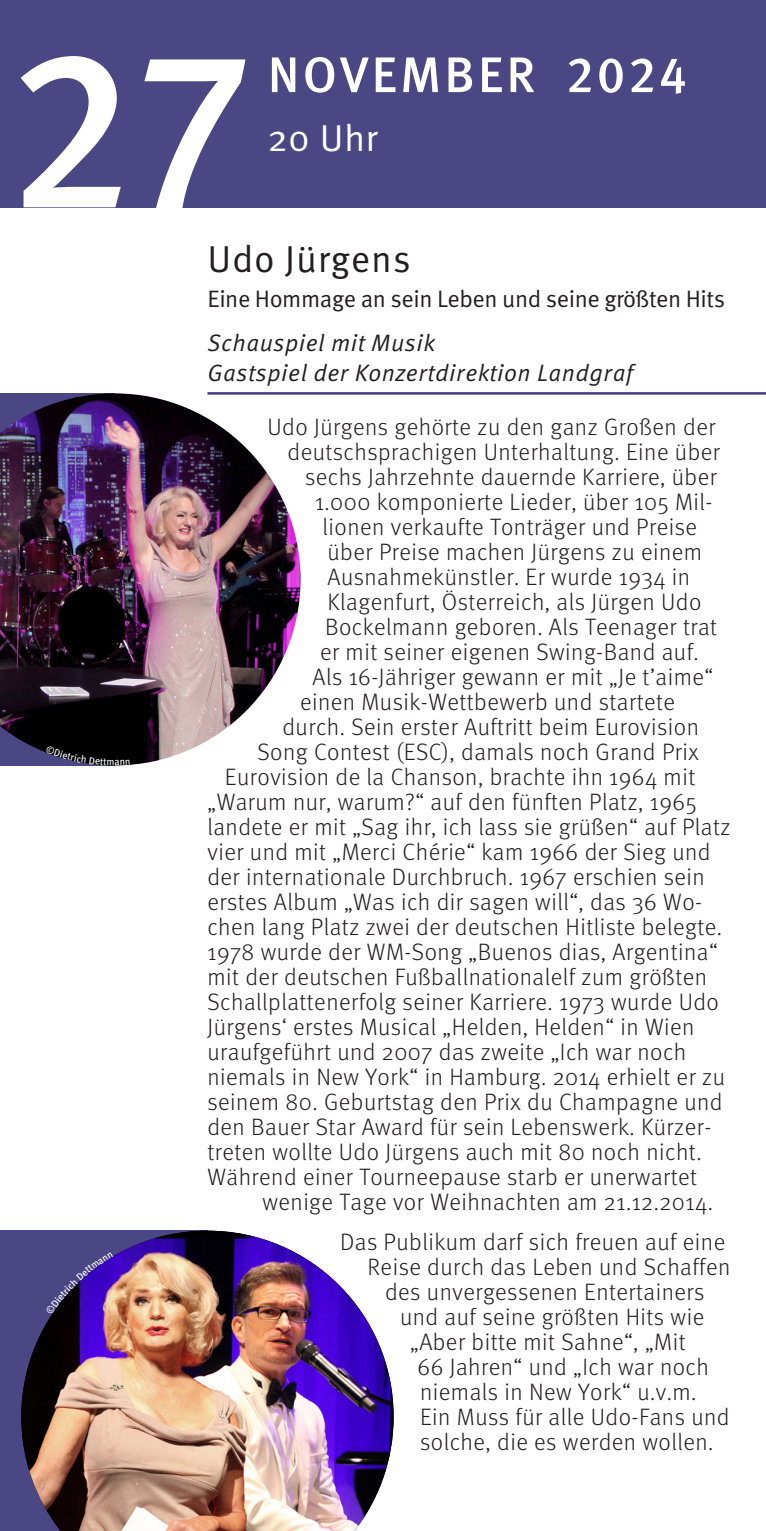
<style>
.page{position:relative;width:766px;height:1531px;background:#fff}
.page>*{position:absolute;margin:0;border:0;box-sizing:border-box;transform-origin:0 0}
.bold{font:500 225px "Meta Pro";color:#fff}
.bold-2{font:500 50px "Meta Pro";letter-spacing:.06em;color:#fff}
.t1{font:37.5px "Meta Pro Norm";letter-spacing:.02em;color:#231f20}
.bold-3{font:37.5px "Meta Pro Norm";color:#fff}
.t2{font:300 23.75px "Meta Pro";letter-spacing:.02em;color:#231f20}
.t3{font:23.75px/30px "Meta Pro Norm Ita";letter-spacing:.02em;color:#231f20}
.t4{font:23.75px "Meta Pro Norm";letter-spacing:-.02em;color:#231f20}
</style>
<div class="page">
<div style="left:0;top:0;width:765px;height:207px;background:#4b4784"></div>
<div style="left:0;top:1230px;width:207px;height:301px;background:#4b4784"></div>
<hr style="left:207px;top:392px;width:558px;height:3px;background:#443e7d">
<img style="left:21px;top:1230px;width:372px;height:301px">
<img style="left:0;top:393px;width:300px;height:372px">
<svg style="left:46px;top:1252px;width:67px;height:63px"></svg>
<svg style="left:46px;top:746px;width:84px;height:20px;background:#100f1b"></svg>
<p class="bold" style="left:7px;top:-45px;width:245px">27</p>
<p class="bold-2" style="left:267px;top:36px;width:421px">NOVEMBER 2024</p>
<p class="bold-3" style="left:267px;top:110px;width:112px">20 Uhr</p>
<p class="t1" style="left:207px;top:230px;width:205px">Udo Jürgens</p>
<p class="t4" style="left:207px;top:280px;width:519px">Eine Hommage an sein Leben und seine größten Hits</p>
<p class="t3" style="left:207px;top:326px;width:427px">Schauspiel mit Musik<br>Gastspiel der Konzertdirektion Landgraf</p>
<p class="t2" style="left:267px;top:409px;width:449px">Udo Jürgens gehörte zu den ganz Großen der</p>
<p class="t2" style="left:287px;top:434px;width:434px">deutschsprachigen Unterhaltung. Eine über</p>
<p class="t2" style="left:305px;top:459px;width:413px">sechs Jahrzehnte dauernde Karriere, über</p>
<p class="t2" style="left:315px;top:484px;width:399px">1.000 komponierte Lieder, über 105 Mil-</p>
<p class="t2" style="left:322px;top:509px;width:376px">lionen verkaufte Tonträger und Preise</p>
<p class="t2" style="left:327px;top:534px;width:376px">über Preise machen Jürgens zu einem</p>
<p class="t2" style="left:327px;top:559px;width:364px">Ausnahmekünstler. Er wurde 1934 in</p>
<p class="t2" style="left:327px;top:584px;width:375px">Klagenfurt, Österreich, als Jürgen Udo</p>
<p class="t2" style="left:325px;top:609px;width:393px">Bockelmann geboren. Als Teenager trat</p>
<p class="t2" style="left:320px;top:634px;width:380px">er mit seiner eigenen Swing-Band auf.</p>
<p class="t2" style="left:312px;top:659px;width:402px">Als 16-Jähriger gewann er mit „Je t’aime“</p>
<p class="t2" style="left:300px;top:684px;width:376px">einen Musik-Wettbewerb und startete</p>
<p class="t2" style="left:282px;top:709px;width:418px">durch. Sein erster Auftritt beim Eurovision</p>
<p class="t2" style="left:257px;top:734px;width:442px">Song Contest (ESC), damals noch Grand Prix</p>
<p class="t2" style="left:225px;top:759px;width:471px">Eurovision de la Chanson, brachte ihn 1964 mit</p>
<p class="t2" style="left:207px;top:784px;width:490px">„Warum nur, warum?“ auf den fünften Platz, 1965</p>
<p class="t2" style="left:207px;top:809px;width:524px">landete er mit „Sag ihr, ich lass sie grüßen“ auf Platz</p>
<p class="t2" style="left:207px;top:834px;width:504px">vier und mit „Merci Chérie“ kam 1966 der Sieg und</p>
<p class="t2" style="left:207px;top:859px;width:498px">der internationale Durchbruch. 1967 erschien sein</p>
<p class="t2" style="left:207px;top:884px;width:496px">erstes Album „Was ich dir sagen will“, das 36 Wo-</p>
<p class="t2" style="left:207px;top:909px;width:516px">chen lang Platz zwei der deutschen Hitliste belegte.</p>
<p class="t2" style="left:207px;top:934px;width:511px">1978 wurde der WM-Song „Buenos dias, Argentina“</p>
<p class="t2" style="left:207px;top:959px;width:501px">mit der deutschen Fußballnationalelf zum größten</p>
<p class="t2" style="left:207px;top:984px;width:513px">Schallplattenerfolg seiner Karriere. 1973 wurde Udo</p>
<p class="t2" style="left:207px;top:1009px;width:488px">Jürgens‘ erstes Musical „Helden, Helden“ in Wien</p>
<p class="t2" style="left:207px;top:1034px;width:480px">uraufgeführt und 2007 das zweite „Ich war noch</p>
<p class="t2" style="left:207px;top:1059px;width:519px">niemals in New York“ in Hamburg. 2014 erhielt er zu</p>
<p class="t2" style="left:207px;top:1084px;width:516px">seinem 80. Geburtstag den Prix du Champagne und</p>
<p class="t2" style="left:207px;top:1109px;width:505px">den Bauer Star Award für sein Lebenswerk. Kürzer-</p>
<p class="t2" style="left:207px;top:1134px;width:495px">treten wollte Udo Jürgens auch mit 80 noch nicht.</p>
<p class="t2" style="left:207px;top:1159px;width:491px">Während einer Tourneepause starb er unerwartet</p>
<p class="t2" style="left:262px;top:1184px;width:452px">wenige Tage vor Weihnachten am 21.12.2014.</p>
<p class="t2" style="left:340px;top:1224px;width:386px">Das Publikum darf sich freuen auf eine</p>
<p class="t2" style="left:367px;top:1249px;width:364px">Reise durch das Leben und Schaffen</p>
<p class="t2" style="left:385px;top:1274px;width:321px">des unvergessenen Entertainers</p>
<p class="t2" style="left:400px;top:1299px;width:305px">und auf seine größten Hits wie</p>
<p class="t2" style="left:410px;top:1324px;width:277px">„Aber bitte mit Sahne“, „Mit</p>
<p class="t2" style="left:417px;top:1349px;width:293px">66 Jahren“ und „Ich war noch</p>
<p class="t2" style="left:420px;top:1374px;width:278px">niemals in New York“ u.v.m.</p>
<p class="t2" style="left:420px;top:1399px;width:311px">Ein Muss für alle Udo-Fans und</p>
<p class="t2" style="left:420px;top:1424px;width:295px">solche, die es werden wollen.</p>
</div>
